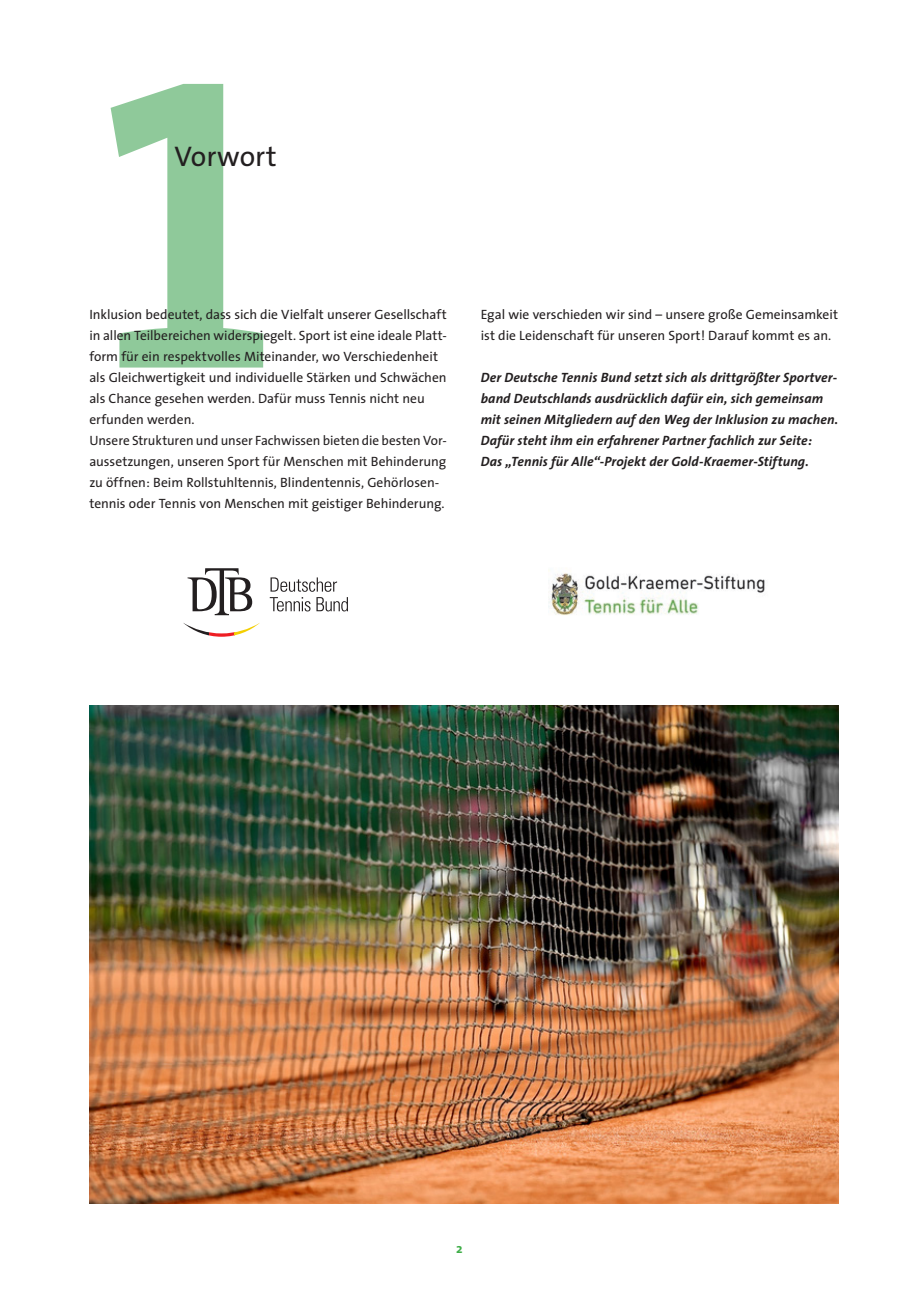
<style>
.page{position:relative;width:919px;height:1289px;background:#fff}
.page>*{position:absolute;margin:0;border:0;box-sizing:border-box;transform-origin:0 0}
.t1{font:28.5px "The Sans";color:#231f20}
.t2{font:13.5px/21px "The Sans";color:#231f20}
.t3{font:italic 700 13.5px/21px "The Sans";letter-spacing:.005em;color:#231f20}
.t4{font:700 13.5px "The Sans";color:#40ae49}
</style>
<div class="page">
<svg style="left:111px;top:84px;width:152px;height:283px"></svg>
<img style="left:549px;top:573px;width:216px;height:42px">
<svg style="left:187px;top:568px;width:65px;height:47px"></svg>
<svg style="left:270px;top:577px;width:78px;height:34px"></svg>
<svg style="left:183px;top:623px;width:26px;height:13px"></svg>
<svg style="left:209px;top:632px;width:25px;height:4px"></svg>
<svg style="left:234px;top:623px;width:26px;height:13px"></svg>
<img style="left:90px;top:705px;width:748px;height:498px">
<h1 class="t1" style="left:174px;top:133px;width:104px">Vorwort</h1>
<p class="t2" style="left:89px;top:303px;width:359px">Inklusion bedeutet, dass sich die Vielfalt unserer Gesellschaft in allen Teilbereichen widerspiegelt. Sport ist eine ideale Platt&shy;form für ein respektvolles Miteinander, wo Verschiedenheit als Gleichwertigkeit und individuelle Stärken und Schwächen als Chance gesehen werden. Dafür muss Tennis nicht neu erfunden werden.<br>Unsere Strukturen und unser Fachwissen bieten die besten Vor&shy;aussetzungen, unseren Sport für Menschen mit Behinderung zu öffnen: Beim Rollstuhltennis, Blindentennis, Gehörlosen&shy;tennis oder Tennis von Menschen mit geistiger Behinderung.</p>
<p class="t2" style="left:480px;top:303px;width:359px">Egal wie verschieden wir sind – unsere große Gemeinsamkeit ist die Leidenschaft für unseren Sport! Darauf kommt es an.</p>
<p class="t3" style="left:480px;top:366px;width:359px">Der Deutsche Tennis Bund setzt sich als drittgrößter Sportver&shy;band Deutschlands ausdrücklich dafür ein, sich gemeinsam mit seinen Mitgliedern auf den Weg der Inklusion zu machen.<br>Dafür steht ihm ein erfahrener Partner fachlich zur Seite:<br>Das „Tennis für Alle“-Projekt der Gold-Kraemer-Stiftung.</p>
<p class="t4" style="left:456px;top:1237px;width:8px">2</p>
</div>
